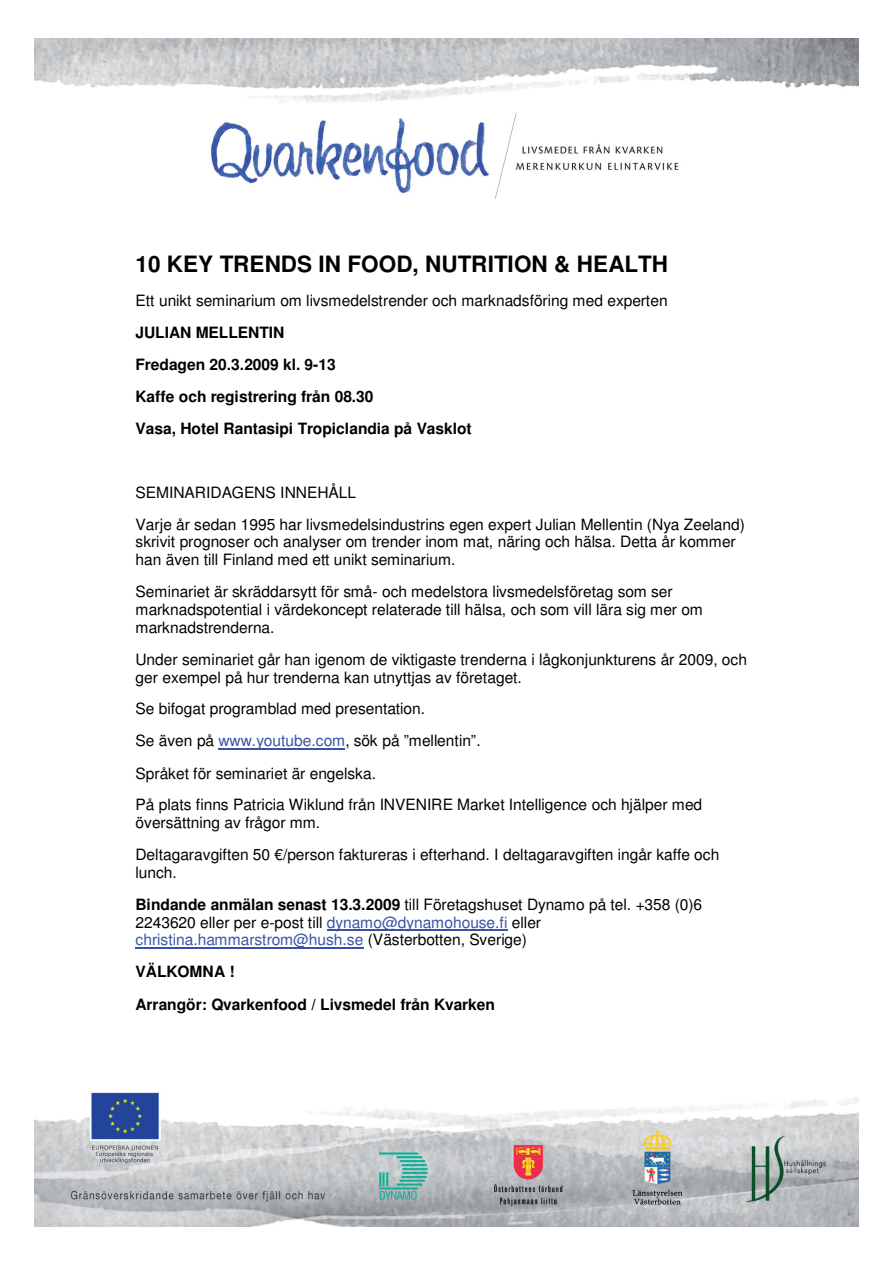
<style>
.page{position:relative;width:893px;height:1263px;background:#fff}
.page>*{position:absolute;margin:0;border:0;box-sizing:border-box;transform-origin:0 0}
.t1{font:700 22.5px "Helvetica";letter-spacing:.005em;color:#000}
.t2{font:15.6px/17.9px "Helvetica";color:#000}
.t3{font:700 15.6px/32px "Helvetica";color:#000}
.s1{color:#3853a3}
.s2{font-weight:700}
</style>
<div class="page">
<img style="left:34px;top:38px;width:825px;height:1188px">
<div style="left:34px;top:335px;width:825px;height:149px;background:#fff"></div>
<div style="left:34px;top:484px;width:825px;height:148px;background:#fff"></div>
<div style="left:34px;top:632px;width:825px;height:149px;background:#fff"></div>
<div style="left:34px;top:781px;width:825px;height:148px;background:#fff"></div>
<div style="left:34px;top:929px;width:825px;height:149px;background:#fff"></div>
<hr style="left:218px;top:748px;width:127px;height:1px;background:#3853a3">
<hr style="left:327px;top:929px;width:180px;height:2px;background:#3853a3">
<hr style="left:135px;top:947px;width:228px;height:1px;background:#3853a3">
<h1 class="t1" style="left:135px;top:252px;width:534px">10 KEY TRENDS IN FOOD, NUTRITION &amp; HEALTH</h1>
<p class="t2" style="left:135px;top:291px;width:534px">Ett unikt seminarium om livsmedelstrender och marknadsföring med experten</p>
<p class="t3" style="left:135px;top:316px;width:338px">JULIAN MELLENTIN<br>Fredagen 20.3.2009 kl. 9-13<br>Kaffe och registrering från 08.30<br>Vasa, Hotel Rantasipi Tropiclandia på Vasklot</p>
<p class="t2" style="left:135px;top:476px;width:611px;line-height:32.1px">SEMINARIDAGENS INNEHÅLL<br>Varje år sedan 1995 har livsmedelsindustrins egen expert Julian Mellentin (Nya Zeeland)</p>
<p class="t2" style="left:135px;top:533px;width:602px">skrivit prognoser och analyser om trender inom mat, näring och hälsa. Detta år kommer han även till Finland med ett unikt seminarium.</p>
<p class="t2" style="left:135px;top:582px;width:569px">Seminariet är skräddarsytt för små- och medelstora livsmedelsföretag som ser marknadspotential i värdekoncept relaterade till hälsa, och som vill lära sig mer om marknadstrenderna.</p>
<p class="t2" style="left:135px;top:650px;width:613px">Under seminariet går han igenom de viktigaste trenderna i lågkonjunkturens år 2009, och ger exempel på hur trenderna kan utnyttjas av företaget.</p>
<p class="t2" style="left:135px;top:693px;width:568px;line-height:32px">Se bifogat programblad med presentation.<br>Se även på <span class="s1">www.youtube.com</span>, sök på ”mellentin”.<br>Språket för seminariet är engelska.<br>På plats finns Patricia Wiklund från INVENIRE Market Intelligence och hjälper med</p>
<p class="t2" style="left:135px;top:806px;width:585px;line-height:31.8px">översättning av frågor mm.<br>Deltagaravgiften 50 €/person faktureras i efterhand. I deltagaravgiften ingår kaffe och</p>
<p class="t2" style="left:135px;top:856px;width:568px;line-height:32.1px">lunch.<br><span class="s2">Bindande anmälan senast 13.3.2009</span> till Företagshuset Dynamo på tel. +358 (0)6</p>
<p class="t2" style="left:135px;top:913px;width:407px">2243620 eller per e-post till <span class="s1">dynamo@dynamohouse.fi</span> eller <span class="s1">christina.hammarstrom@hush.se</span> (Västerbotten, Sverige)</p>
<p class="t3" style="left:135px;top:956px;width:361px">VÄLKOMNA !<br>Arrangör: Qvarkenfood / Livsmedel från Kvarken</p>
</div>
